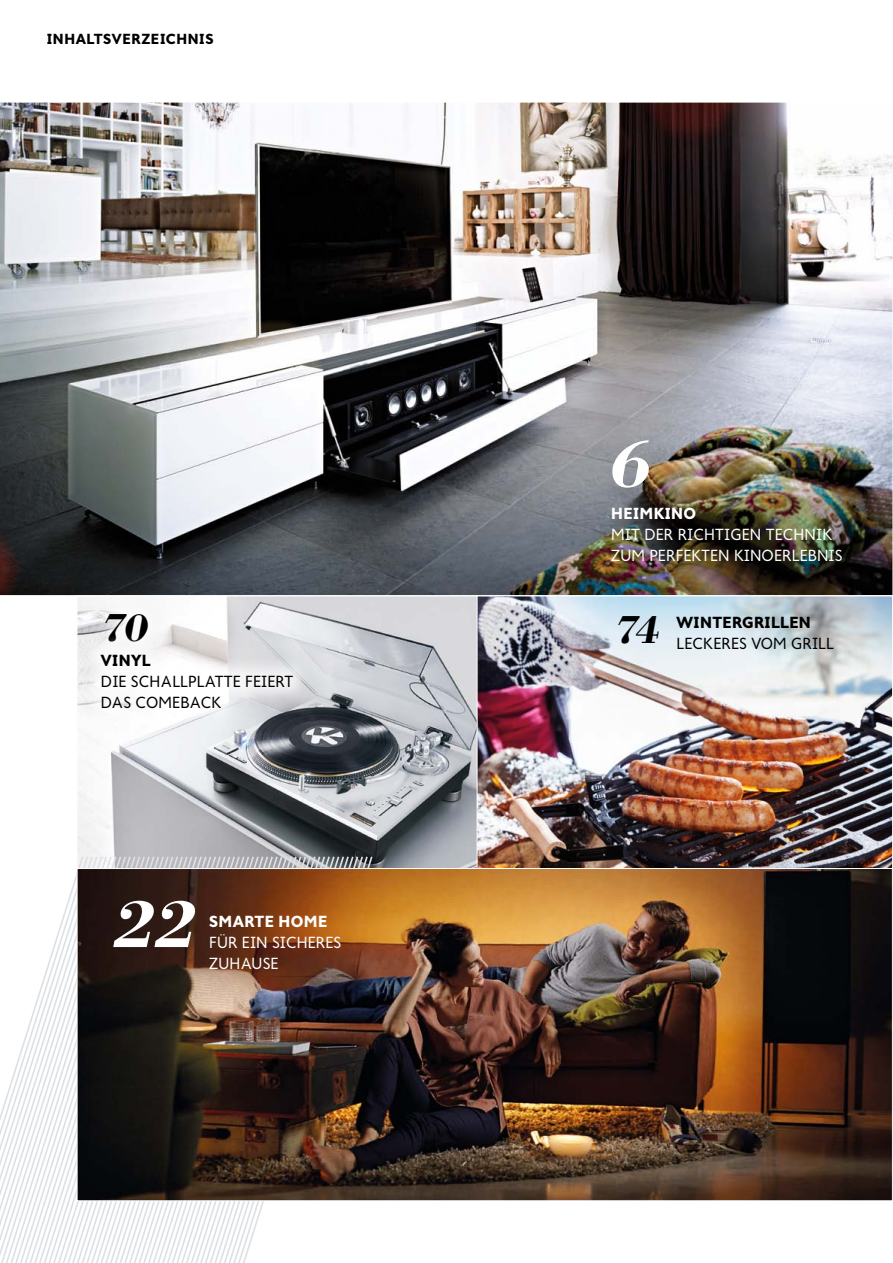
<style>
.page{position:relative;width:893px;height:1263px;background:#fff}
.page>*{position:absolute;margin:0;border:0;box-sizing:border-box;transform-origin:0 0}
.t1{font:italic 700 69.6px "Bodoni Std";color:#fff}
.t2{font:italic 700 40.5px "Bodoni Std";color:#000}
.t3{font:16.5px/21px "Fiendstar";color:#fff}
.t4{font:16.5px/21px "Fiendstar";color:#000}
.t5{font:700 16.5px "Fiendstar";color:#000}
.t6{font:700 16.5px "Fiendstar";color:#fff}
.t7{font:700 15px "Fiendstar";letter-spacing:.015em;color:#000}
</style>
<div class="page">
<img style="left:0;top:102px;width:893px;height:494px">
<svg style="left:76px;top:595px;width:400px;height:273px"></svg>
<img style="left:476px;top:595px;width:417px;height:273px">
<svg style="left:0;top:855px;width:232px;height:408px"></svg>
<img style="left:76px;top:868px;width:817px;height:333px">
<div style="left:96px;top:604px;width:62px;height:47px;background:#fff;opacity:.84"></div>
<div style="left:81px;top:634px;width:231px;height:94px;background:#fff;opacity:.75"></div>
<p class="t7" style="left:47px;top:30px;width:169px">INHALTSVERZEICHNIS</p>
<h1 class="t1" style="left:606px;top:420px;width:59px">6</h1>
<p class="t6" style="left:611px;top:504px;width:87px">HEIMKINO</p>
<p class="t3" style="left:611px;top:524px;width:233px">MIT DER RICHTIGEN TECHNIK<br>ZUM PERFEKTEN KINOERLEBNIS</p>
<h2 class="t2" style="left:100px;top:602px;width:58px">70</h2>
<h2 class="t2" style="left:612px;top:604px;width:56px">74</h2>
<p class="t5" style="left:101px;top:650px;width:51px">VINYL</p>
<p class="t4" style="left:101px;top:670px;width:194px">DIE SCHALLPLATTE FEIERT<br>DAS COMEBACK</p>
<p class="t5" style="left:676px;top:613px;width:136px">WINTERGRILLEN</p>
<p class="t4" style="left:676px;top:633px;width:159px">LECKERES VOM GRILL</p>
<h1 class="t1" style="left:111px;top:880px;width:100px">22</h1>
<p class="t6" style="left:209px;top:911px;width:120px">SMARTE HOME</p>
<p class="t3" style="left:209px;top:931px;width:134px">FÜR EIN SICHERES<br>ZUHAUSE</p>
</div>
